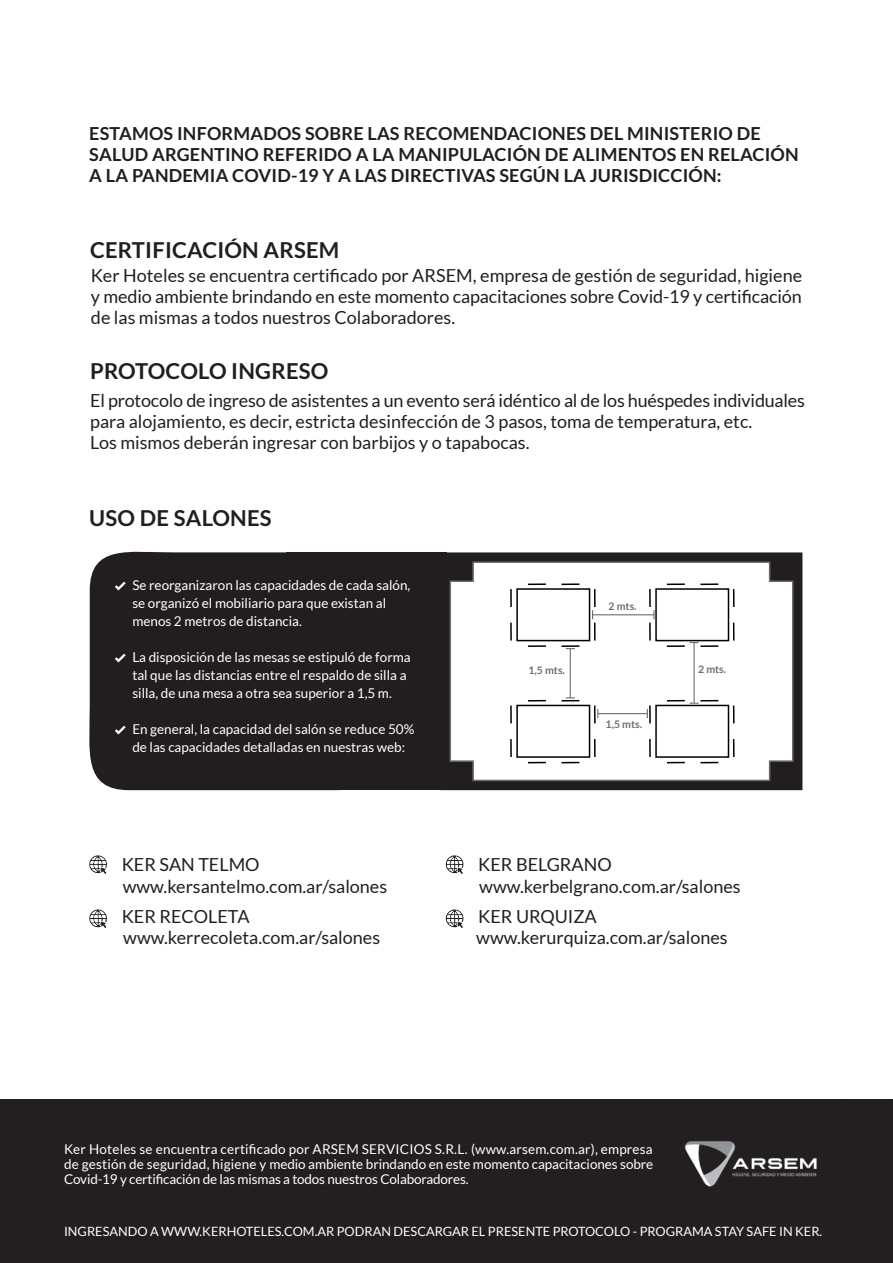
<style>
.page{position:relative;width:893px;height:1263px;background:#fff}
.page>*{position:absolute;margin:0;border:0;box-sizing:border-box;transform-origin:0 0}
.t1{font:700 22.05px "Lato";letter-spacing:.01em;color:#221e1f}
.t2{font:18px/21px "Lato";color:#221e1f}
.t3{font:700 18px/21px "Lato";letter-spacing:.01em;color:#221e1f}
.t4{font:13.5px/18px "Lato";color:#fff}
.t5{font:12.75px "Lato";color:#fff}
.t6{font:700 10.5px "Lato";color:#6d6e71}
</style>
<div class="page">
<svg style="left:89px;top:855px;width:18px;height:19px"></svg>
<svg style="left:89px;top:909px;width:18px;height:19px"></svg>
<div style="left:89px;top:551px;width:197px;height:239px;background:#221e1f"></div>
<div style="left:447px;top:552px;width:355px;height:238px;background:#221e1f"></div>
<svg style="left:449px;top:561px;width:345px;height:221px"></svg>
<hr style="left:598px;top:713px;width:49px;height:1px;background:#6d6e71">
<svg style="left:647px;top:705px;width:4px;height:18px"></svg>
<svg style="left:594px;top:705px;width:4px;height:18px"></svg>
<hr style="left:570px;top:649px;width:1px;height:49px;background:#6d6e71">
<svg style="left:561px;top:645px;width:18px;height:4px"></svg>
<svg style="left:561px;top:697px;width:18px;height:4px"></svg>
<hr style="left:593px;top:614px;width:61px;height:1px;background:#6d6e71">
<svg style="left:649px;top:589px;width:5px;height:51px"></svg>
<svg style="left:592px;top:589px;width:4px;height:51px"></svg>
<hr style="left:693px;top:642px;width:2px;height:61px;background:#6d6e71">
<svg style="left:667px;top:642px;width:51px;height:5px"></svg>
<svg style="left:667px;top:700px;width:51px;height:4px"></svg>
<div style="left:286px;top:552px;width:161px;height:238px;background:#221e1f"></div>
<svg style="left:445px;top:855px;width:19px;height:19px"></svg>
<svg style="left:445px;top:909px;width:19px;height:19px"></svg>
<svg style="left:115px;top:582px;width:11px;height:8px"></svg>
<svg style="left:115px;top:654px;width:11px;height:8px"></svg>
<svg style="left:115px;top:726px;width:11px;height:8px"></svg>
<div style="left:0;top:1099px;width:893px;height:164px;background:#231f20"></div>
<p class="t3" style="left:89px;top:122px;width:711px">ESTAMOS INFORMADOS SOBRE LAS RECOMENDACIONES DEL MINISTERIO DE<br>SALUD ARGENTINO REFERIDO A LA MANIPULACIÓN DE ALIMENTOS EN RELACIÓN<br>A LA PANDEMIA COVID-19 Y A LAS DIRECTIVAS SEGÚN LA JURISDICCIÓN:</p>
<p class="t1" style="left:90px;top:237px;width:251px">CERTIFICACIÓN ARSEM</p>
<p class="t2" style="left:91px;top:265px;width:713px;text-align:justify">Ker Hoteles se encuentra certificado por ARSEM, empresa de gestión de seguridad, higiene y medio ambiente brindando en este momento capacitaciones sobre Covid-19 y certificación de las mismas a todos nuestros Colaboradores.</p>
<p class="t1" style="left:90px;top:358px;width:240px">PROTOCOLO INGRESO</p>
<p class="t2" style="left:90px;top:390px;width:716px">El protocolo de ingreso de asistentes a un evento será idéntico al de los huéspedes individuales para alojamiento, es decir, estricta desinfección de 3 pasos, toma de temperatura, etc.<br>Los mismos deberán ingresar con barbijos y o tapabocas.</p>
<p class="t1" style="left:89px;top:506px;width:184px">USO DE SALONES</p>
<p class="t4" style="left:132px;top:576px;width:279px">Se reorganizaron las capacidades de cada salón, se organizó el mobiliario para que existan al menos 2 metros de distancia.</p>
<p class="t4" style="left:132px;top:648px;width:280px">La disposición de las mesas se estipuló de forma tal que las distancias entre el respaldo de silla a silla, de una mesa a otra sea superior a 1,5 m.</p>
<p class="t4" style="left:132px;top:720px;width:283px">En general, la capacidad del salón se reduce 50% de las capacidades detalladas en nuestras web:</p>
<p class="t2" style="left:122px;top:854px;width:139px">KER SAN TELMO</p>
<p class="t2" style="left:122px;top:906px;width:129px">KER RECOLETA</p>
<p class="t2" style="left:123px;top:875px;width:266px">www.kersantelmo.com.ar/salones</p>
<p class="t2" style="left:123px;top:927px;width:258px">www.kerrecoleta.com.ar/salones</p>
<p class="t6" style="left:609px;top:600px;width:29px">2 mts.</p>
<p class="t6" style="left:528px;top:664px;width:38px">1,5 mts.</p>
<p class="t6" style="left:698px;top:663px;width:29px">2 mts.</p>
<p class="t6" style="left:606px;top:718px;width:38px">1,5 mts.</p>
<p class="t2" style="left:478px;top:854px;width:135px">KER BELGRANO</p>
<p class="t2" style="left:478px;top:906px;width:120px">KER URQUIZA</p>
<p class="t2" style="left:479px;top:875px;width:263px">www.kerbelgrano.com.ar/salones</p>
<p class="t2" style="left:476px;top:927px;width:253px">www.kerurquiza.com.ar/salones</p>
<p class="t4" style="left:64px;top:1141px;width:591px;line-height:15px;text-align:justify">Ker Hoteles se encuentra certificado por ARSEM SERVICIOS S.R.L. (www.arsem.com.ar), empresa de gestión de seguridad, higiene y medio ambiente brindando en este momento capacitaciones sobre Covid-19 y certificación de las mismas a todos nuestros Colaboradores.</p>
<p class="t5" style="left:64px;top:1224px;width:760px">INGRESANDO A WWW.KERHOTELES.COM.AR PODRAN DESCARGAR EL PRESENTE PROTOCOLO - PROGRAMA STAY SAFE IN KER.</p>
</div>
